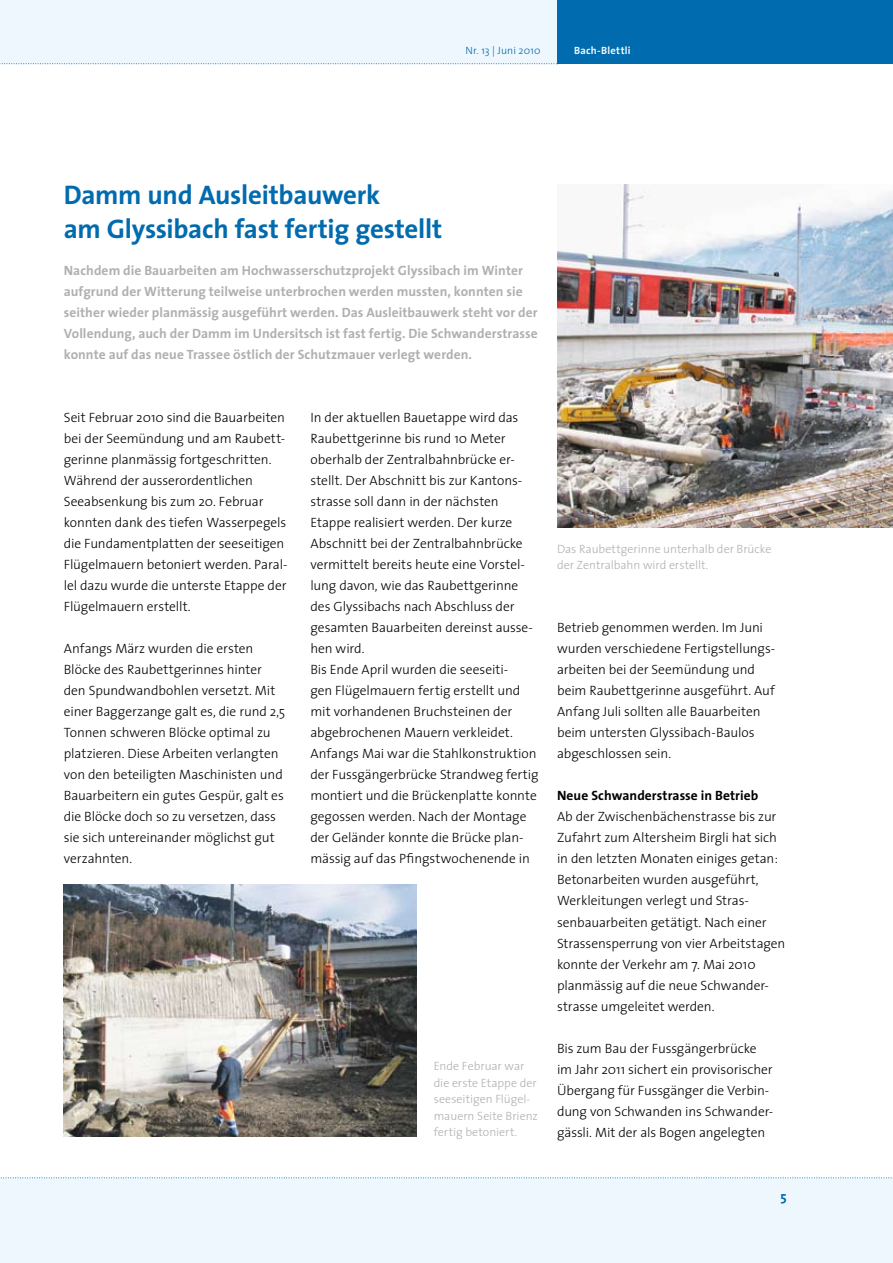
<style>
.page{position:relative;width:893px;height:1263px;background:#fff}
.page>*{position:absolute;margin:0;border:0;box-sizing:border-box;transform-origin:0 0}
.t1{font:700 27px/34.5px "The Sans";letter-spacing:-.01em;color:#006bae}
.t2{font:300 13.5px/21px "The Sans";letter-spacing:-.005em;color:#000}
.t3{font:700 13.5px/21px "The Sans";letter-spacing:.005em;color:#afb0b0}
.t4{font:700 13.5px "The Sans";letter-spacing:.005em;color:#000}
.t5{font:700 13.5px "The Sans";color:#006bae}
.t6{font:300 12px/16.5px "The Sans";color:#afb0b0}
.t7{font:300 10.5px "The Sans";letter-spacing:.01em;color:#006bae}
.t8{font:700 10.5px "The Sans";letter-spacing:.025em;color:#edf7fd}
</style>
<div class="page">
<div style="left:0;top:0;width:893px;height:64px;background:#edf7fd"></div>
<div style="left:557px;top:0;width:336px;height:64px;background:#006bae"></div>
<svg style="left:0;top:63px;width:557px;height:1px"></svg>
<div style="left:0;top:1178px;width:893px;height:85px;background:#edf7fd"></div>
<svg style="left:0;top:1177px;width:892px;height:1px"></svg>
<img style="left:64px;top:884px;width:353px;height:252px">
<img style="left:557px;top:184px;width:336px;height:343px">
<p class="t7" style="left:466px;top:42px;width:76px">Nr. 13 | Juni 2010</p>
<p class="t8" style="left:574px;top:41px;width:58px">Bach-Blettli</p>
<h1 class="t1" style="left:64px;top:177px;width:380px">Damm und Ausleitbauwerk<br>am Glyssibach fast fertig gestellt</h1>
<p class="t3" style="left:64px;top:260px;width:475px">Nachdem die Bauarbeiten am Hochwasserschutzprojekt Glyssibach im Winter aufgrund der Witterung teilweise unterbrochen werden mussten, konnten sie seither wieder planmässig ausgeführt werden. Das Ausleitbauwerk steht vor der Vollendung, auch der Damm im Undersitsch ist fast fertig. Die Schwanderstrasse konnte auf das neue Trassee östlich der Schutzmauer verlegt werden.</p>
<p class="t2" style="left:64px;top:407px;width:225px">Seit Februar 2010 sind die Bauarbeiten bei der Seemündung und am Raubett&shy;gerinne planmässig fortgeschritten.<br>Während der ausserordentlichen Seeabsenkung bis zum 20. Februar konnten dank des tiefen Wasserpegels die Fundamentplatten der seeseitigen Flügelmauern betoniert werden. Paral&shy;lel dazu wurde die unterste Etappe der Flügelmauern erstellt.</p>
<p class="t2" style="left:64px;top:638px;width:223px">Anfangs März wurden die ersten Blöcke des Raubettgerinnes hinter den Spundwandbohlen versetzt. Mit einer Baggerzange galt es, die rund 2,5<br>Tonnen schweren Blöcke optimal zu platzieren. Diese Arbeiten verlangten von den beteiligten Maschinisten und Bauarbeitern ein gutes Gespür, galt es die Blöcke doch so zu versetzen, dass sie sich untereinander möglichst gut verzahnten.</p>
<p class="t2" style="left:310px;top:407px;width:230px">In der aktuellen Bauetappe wird das Raubettgerinne bis rund 10 Meter oberhalb der Zentralbahnbrücke er&shy;stellt. Der Abschnitt bis zur Kantons&shy;strasse soll dann in der nächsten Etappe realisiert werden. Der kurze Abschnitt bei der Zentralbahnbrücke vermittelt bereits heute eine Vorstel&shy;lung davon, wie das Raubettgerinne des Glyssibachs nach Abschluss der gesamten Bauarbeiten dereinst ausse&shy;hen wird.<br>Bis Ende April wurden die seeseiti-<br>gen Flügelmauern fertig erstellt und mit vorhandenen Bruchsteinen der abgebrochenen Mauern verkleidet.<br>Anfangs Mai war die Stahlkonstruktion der Fussgängerbrücke Strandweg fertig montiert und die Brückenplatte konnte gegossen werden. Nach der Montage der Geländer konnte die Brücke plan&shy;mässig auf das Pfingstwochenende in</p>
<p class="t6" style="left:434px;top:1057px;width:106px">Ende Februar war die erste Etappe der seeseitigen Flügel&shy;mauern Seite Brienz fertig betoniert.</p>
<p class="t6" style="left:557px;top:540px;width:216px">Das Raubettgerinne unterhalb der Brücke der Zentralbahn wird erstellt.</p>
<p class="t2" style="left:557px;top:617px;width:220px">Betrieb genommen werden. Im Juni wurden verschiedene Fertigstellungs&shy;arbeiten bei der Seemündung und beim Raubettgerinne ausgeführt. Auf Anfang Juli sollten alle Bauarbeiten beim untersten Glyssibach-Baulos abgeschlossen sein.</p>
<p class="t4" style="left:557px;top:784px;width:203px">Neue Schwanderstrasse in Betrieb</p>
<p class="t2" style="left:557px;top:806px;width:230px">Ab der Zwischenbächenstrasse bis zur Zufahrt zum Altersheim Birgli hat sich in den letzten Monaten einiges getan:<br>Betonarbeiten wurden ausgeführt, Werkleitungen verlegt und Stras&shy;senbauarbeiten getätigt. Nach einer Strassensperrung von vier Arbeitstagen konnte der Verkehr am 7. Mai 2010 planmässig auf die neue Schwander&shy;strasse umgeleitet werden.</p>
<p class="t2" style="left:557px;top:1037px;width:218px">Bis zum Bau der Fussgängerbrücke im Jahr 2011 sichert ein provisorischer Übergang für Fussgänger die Verbin&shy;dung von Schwanden ins Schwander&shy;gässli. Mit der als Bogen angelegten</p>
<p class="t5" style="left:780px;top:1185px;width:8px">5</p>
</div>
